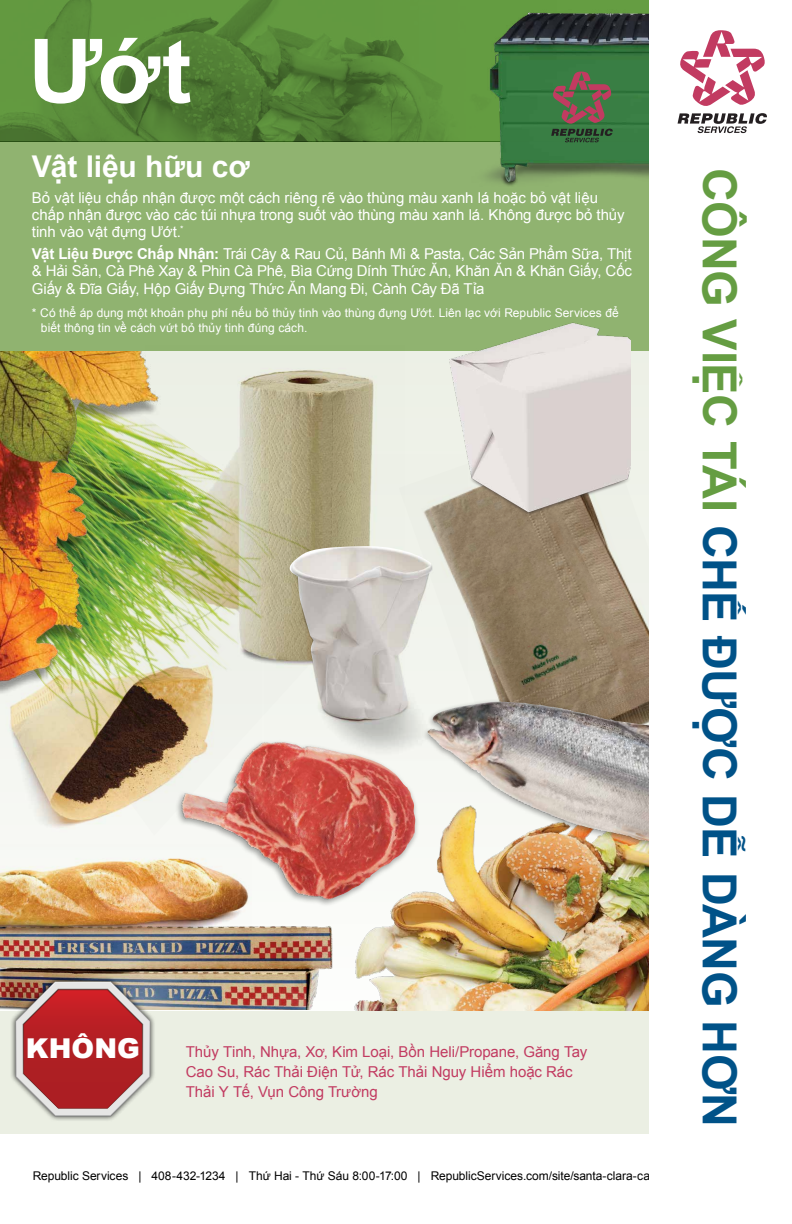
<style>
.page{position:relative;width:792px;height:1224px;background:#fff}
.page>*{position:absolute;margin:0;border:0;box-sizing:border-box;transform-origin:0 0}
.t1{font:700 88.8px "Arial";color:#fff}
.t2{font:700 47px "Arial";letter-spacing:-.01em;color:#005288}
.t3{font:700 30px "Arial";letter-spacing:-.005em;color:#fff}
.t4{font:900 27.4px "Arial";color:#fff}
.t5{font:15px/17px "Arial";letter-spacing:-.005em;color:#fff}
.t6{font:15px/20px "Arial";letter-spacing:-.005em;color:#c23b61}
.t7{font:12px/14.4px "Arial";letter-spacing:.005em;color:#fff}
.t8{font:12px "Arial";letter-spacing:-.005em;color:#000}
.s1{font-weight:700}
.s2{color:#659d42}
</style>
<div class="page">
<img style="left:277px;top:351px;width:128px;height:104px">
<img style="left:294px;top:792px;width:355px;height:220px">
<img style="left:399px;top:416px;width:250px;height:376px">
<img style="left:0;top:379px;width:384px;height:456px">
<img style="left:0;top:351px;width:277px;height:344px">
<img style="left:264px;top:455px;width:204px;height:305px">
<img style="left:0;top:907px;width:363px;height:103px">
<div style="left:175px;top:739px;width:245px;height:168px;background:#000;opacity:.35"></div>
<img style="left:180px;top:742px;width:235px;height:158px">
<div style="left:422px;top:699px;width:325px;height:157px;background:#000;opacity:.35"></div>
<img style="left:425px;top:702px;width:224px;height:148px">
<img style="left:0;top:845px;width:251px;height:113px">
<svg style="left:0;top:0;width:458px;height:142px;background:#578838"></svg>
<div style="left:0;top:142px;width:659px;height:209px;background:#90b370"></div>
<img style="left:450px;top:322px;width:181px;height:227px">
<img style="left:458px;top:0;width:191px;height:186px">
<div style="left:0;top:1012px;width:658px;height:122px;background:#ebefe3"></div>
<div style="left:10px;top:976px;width:146px;height:146px;background:#000;opacity:.75"></div>
<svg style="left:15px;top:982px;width:135px;height:135px"></svg>
<div style="left:649px;top:0;width:143px;height:1224px;background:#fff"></div>
<svg style="left:680px;top:30px;width:85px;height:76px"></svg>
<svg style="left:678px;top:113px;width:89px;height:20px"></svg>
<svg style="left:551px;top:72px;width:62px;height:70px;background:#5b6448"></svg>
<h1 class="t1" style="left:28px;top:12px;width:165px">Ướt</h1>
<h3 class="t3" style="left:32px;top:147px;width:219px">Vật liệu hữu cơ</h3>
<p class="t5" style="left:32px;top:190px;width:594px">Bỏ vật liệu chấp nhận được một cách riêng rẽ vào thùng màu xanh lá hoặc bỏ vật liệu chấp nhận được vào các túi nhựa trong suốt vào thùng màu xanh lá. Không được bỏ thủy tinh vào vật đựng Ướt.<sup>*</sup></p>
<p class="t5" style="left:32px;top:245px;width:602px;line-height:17.5px;text-align:justify"><span class="s1">Vật Liệu Được Chấp Nhận:</span> Trái Cây &amp; Rau Củ, Bánh Mì &amp; Pasta, Các Sản Phẩm Sữa, Thịt &amp; Hải Sản, Cà Phê Xay &amp; Phin Cà Phê, Bìa Cứng Dính Thức Ăn, Khăn Ăn &amp; Khăn Giấy, Cốc Giấy &amp; Đĩa Giấy, Hộp Giấy Đựng Thức Ăn Mang Đi, Cành Cây Đã Tỉa</p>
<p class="t7" style="left:41px;top:306px;width:579px;text-indent:-9px">* Có thể áp dụng một khoản phụ phí nếu bỏ thủy tinh vào thùng đựng Ướt. Liên lạc với Republic Services để biết thông tin về cách vứt bỏ thủy tinh đúng cách.</p>
<h3 class="t4" style="left:26px;top:1028px;width:115px">KHÔNG</h3>
<p class="t6" style="left:186px;top:1042px;width:403px">Thủy Tinh, Nhựa, Xơ, Kim Loại, Bồn Heli/Propane, Găng Tay<br>Cao Su, Rác Thải Điện Tử, Rác Thải Nguy Hiểm hoặc Rác<br>Thải Y Tế, Vụn Công Trường</p>
<p class="t8" style="left:33px;top:1168px;width:619px">Republic Services | 408-432-1234 | Thứ Hai - Thứ Sáu 8:00-17:00 | RepublicServices.com/site/santa-clara-ca</p>
<h2 class="t2" style="left:751px;top:168px;width:961px;rotate:90deg"><span class="s2">CÔNG VIỆC TÁI</span> CHẾ ĐƯỢC DỄ DÀNG HƠN</h2>
</div>
